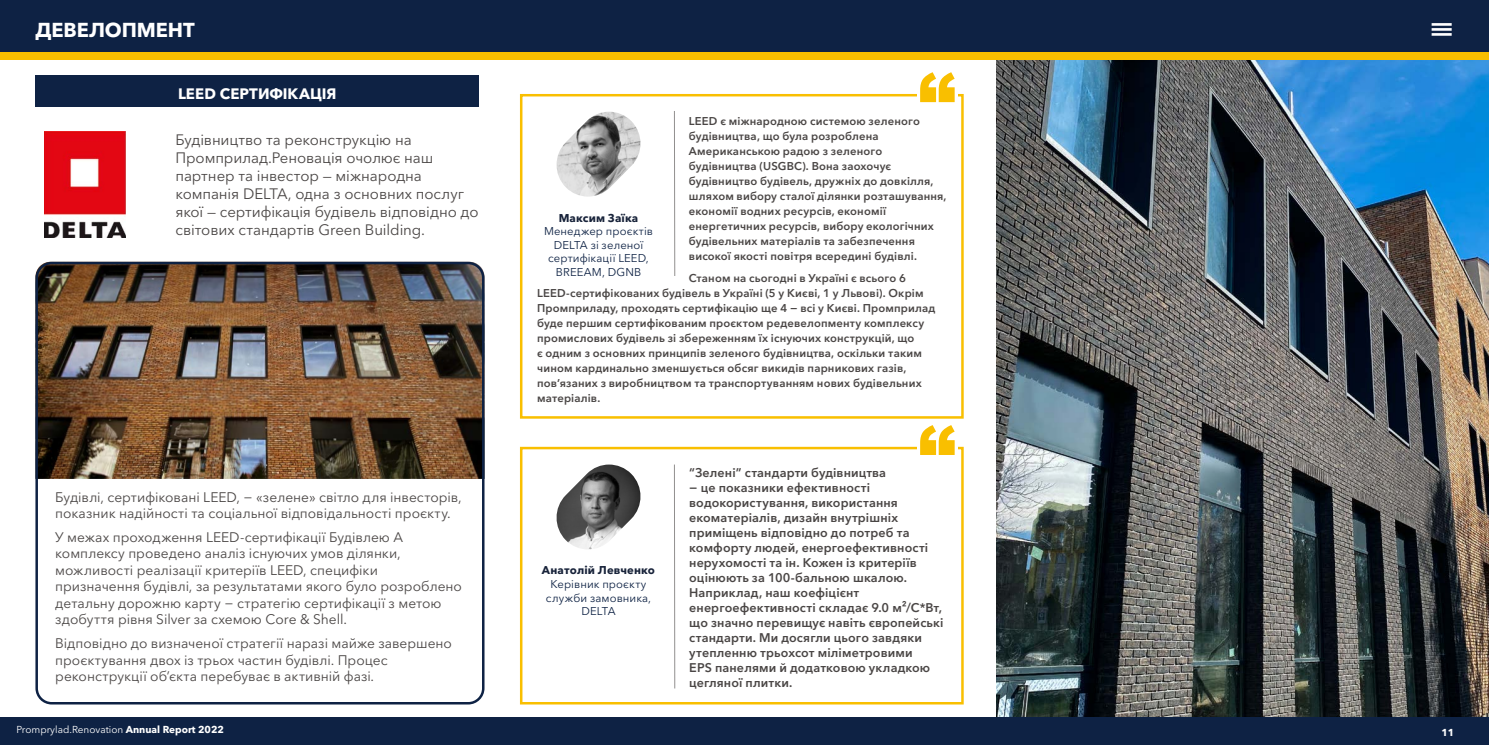
<style>
.page{position:relative;width:1489px;height:745px;background:#fff}
.page>*{position:absolute;margin:0;border:0;box-sizing:border-box;transform-origin:0 0}
.t1{font:700 20px "Avenir Next Cyr W00";letter-spacing:-.005em;color:#fff}
.t2{font:15px/18px "Avenir Next Cyr W00";letter-spacing:-.005em;color:#4a4645}
.t3{font:700 15px "Avenir Next Cyr W00";color:#fff}
.t4{font:13.75px/16.5px "Avenir Next Cyr W00";color:#4a4645}
.t5{font:600 12.5px/15px "Avenir Next Cyr W00";letter-spacing:.01em;color:#4a4645}
.t6{font:600 11.25px/15px "Avenir Next Cyr W00";letter-spacing:.015em;color:#4a4645}
.t7{font:11.25px/13.5px "Avenir Next Cyr W00";letter-spacing:.01em;color:#0e2244;text-align:center}
.t8{font:700 11.25px "Avenir Next Cyr W00";letter-spacing:.015em;color:#18233a}
.t9{font:10px "Avenir Next Cyr W00";color:#fff}
.t10{font:700 10px "Avenir Next Cyr W00";color:#fff}
.s1{font-weight:700}
</style>
<div class="page">
<img style="left:38px;top:264px;width:446px;height:214px">
<div style="left:35px;top:261px;width:449px;height:443px;border:2px solid #0e2244;border-radius:15px"></div>
<div style="left:520px;top:94px;width:443px;height:324px;border:2px solid #f9bf00"></div>
<svg style="left:917px;top:91px;width:40px;height:8px"></svg>
<svg style="left:920px;top:72px;width:34px;height:30px"></svg>
<img style="left:556px;top:112px;width:85px;height:84px">
<hr style="left:674px;top:111px;width:1px;height:165px;background:#4a4645">
<div style="left:35px;top:76px;width:444px;height:31px;background:#0e2244"></div>
<img style="left:996px;top:59px;width:492px;height:658px">
<div style="left:0;top:0;width:1488px;height:52px;background:#0e2244"></div>
<div style="left:0;top:52px;width:1488px;height:7px;background:#f9bf00"></div>
<div style="left:0;top:717px;width:1488px;height:27px;background:#0e2244"></div>
<div style="left:520px;top:446px;width:443px;height:258px;border:2px solid #f9bf00"></div>
<img style="left:556px;top:464px;width:85px;height:85px">
<svg style="left:917px;top:444px;width:40px;height:7px"></svg>
<svg style="left:920px;top:425px;width:34px;height:29px"></svg>
<hr style="left:674px;top:464px;width:1px;height:224px;background:#4a4645">
<img style="left:44px;top:132px;width:82px;height:105px">
<h1 class="t1" style="left:35px;top:17px;width:161px">ДЕВЕЛОПМЕНТ</h1>
<h2 class="t3" style="left:178px;top:84px;width:160px">LEED СЕРТИФІКАЦІЯ</h2>
<h2 class="t2" style="left:175px;top:131px;width:305px">Будівництво та реконструкцію на Промприлад.Реновація очолює наш партнер та інвестор — міжнародна компанія DELTА, одна з основних послуг якої — сертифікація будівель відповідно до світових стандартів Green Building.</h2>
<p class="t4" style="left:55px;top:488px;width:408px">Будівлі, сертифіковані LEED, − «зелене» світло для інвесторів, показник надійності та соціальної відповідальності проєкту.</p>
<p class="t4" style="left:55px;top:528px;width:408px">У межах проходження LEED-сертифікації Будівлею А комплексу проведено аналіз існуючих умов ділянки, можливості реалізації критеріїв LEED, специфіки призначення будівлі, за результатами якого було розроблено детальну дорожню карту − стратегію сертифікації з метою здобуття рівня Silver за схемою Core &amp; Shell.</p>
<p class="t4" style="left:55px;top:634px;width:398px">Відповідно до визначеної стратегії наразі майже завершено проєктування двох із трьох частин будівлі. Процес реконструкції об’єкта перебуває в активній фазі.</p>
<p class="t6" style="left:689px;top:113px;width:259px">LEED є міжнародною системою зеленого будівництва, що була розроблена Американською радою з зеленого будівництва (USGBC). Вона заохочує будівництво будівель, дружніх до довкілля, шляхом вибору сталої ділянки розташування, економії водних ресурсів, економії енергетичних ресурсів, вибору екологічних будівельних матеріалів та забезпечення високої якості повітря всередині будівлі.</p>
<p class="t6" style="left:537px;top:270px;width:400px;text-indent:152px">Станом на сьогодні в Україні є всього 6<br>LEED-сертифікованих будівель в Україні (5 у Києві, 1 у Львові). Окрім Промприладу, проходять сертифікацію ще 4 − всі у Києві. Промприлад буде першим сертифікованим проєктом редевелопменту комплексу промислових будівель зі збереженням їх існуючих конструкцій, що<br>є одним з основних принципів зеленого будівництва, оскільки таким чином кардинально зменшується обсяг викидів парникових газів, пов’язаних з виробництвом та транспортуванням нових будівельних матеріалів.</p>
<p class="t8" style="left:558px;top:211px;width:81px">Максим Заїка</p>
<p class="t7" style="left:544px;top:224px;width:110px">Менеджер проєктів<br>DELTA зі зеленої сертифікації LEED,<br>BREEAM, DGNB</p>
<p class="t8" style="left:542px;top:563px;width:115px">Анатолій Левченко</p>
<p class="t7" style="left:546px;top:577px;width:107px">Керівник проєкту служби замовника,<br>DELTA</p>
<p class="t5" style="left:689px;top:464px;width:256px">“Зелені” стандарти будівництва<br>− це показники ефективності водокористування, використання екоматеріалів, дизайн внутрішніх приміщень відповідно до потреб та комфорту людей, енергоефективності нерухомості та ін. Кожен із критеріїв оцінюють за 100-бальною шкалою.<br>Наприклад, наш коефіцієнт енергоефективності складає 9.0 м²/С*Вт, що значно перевищує навіть європейські стандарти. Ми досягли цього завдяки утепленню трьохсот міліметровими<br>EPS панелями й додатковою укладкою цегляної плитки.</p>
<h1 class="t1" style="left:1455px;top:22px;width:16px;rotate:90deg">|||</h1>
<p class="t9" style="left:17px;top:723px;width:209px">Promprylad.Renovation <span class="s1">Annual Report 2022</span></p>
<p class="t10" style="left:1441px;top:725px;width:14px">11</p>
</div>
